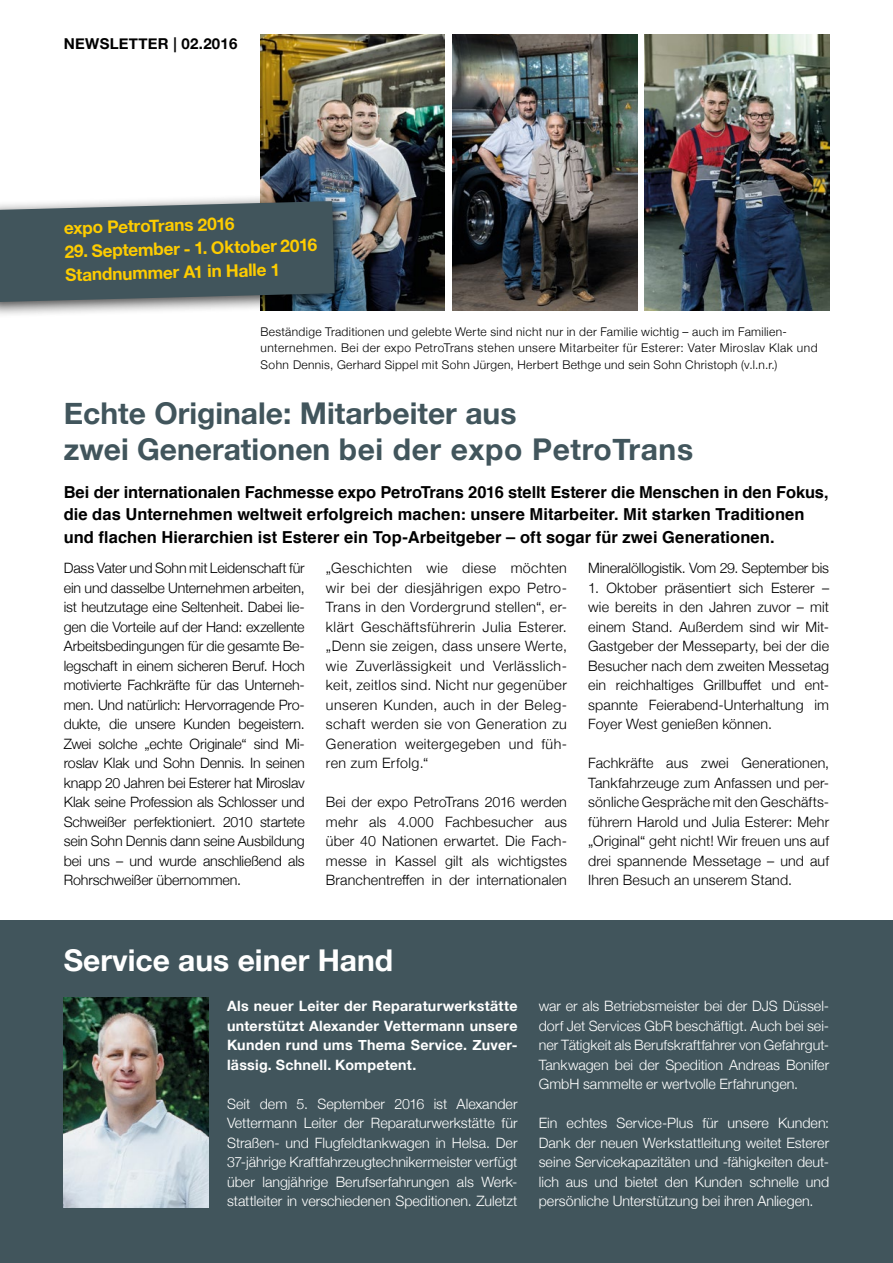
<style>
.page{position:relative;width:893px;height:1263px;background:#fff}
.page>*{position:absolute;margin:0;border:0;box-sizing:border-box;transform-origin:0 0}
.t1{font:700 30px/36px "Helvetica Neue";color:#41555c}
.t2{font:700 30px "Helvetica Neue";color:#fff}
.t3{font:700 17.25px/23.7px "Helvetica Neue";color:#fecc00}
.t4{font:700 16.5px/22.5px "Helvetica";color:#000}
.t5{font:700 15px "Helvetica Neue";letter-spacing:.02em;color:#000}
.t6{font:300 14.25px/19.5px "Helvetica Neue";letter-spacing:.01em;color:#000;text-align:justify}
.t7{font:300 14.25px/19.5px "Helvetica Neue";color:#fff;text-align:justify}
.t8{font:700 14.25px/19.5px "Helvetica Neue";letter-spacing:.015em;color:#fff;text-align:justify}
.t9{font:300 14.25px "Helvetica Neue";letter-spacing:-.01em;color:#000}
.t10{font:300 12px/16.5px "Helvetica Neue";letter-spacing:.025em;color:#000}
</style>
<div class="page">
<div style="left:0;top:920px;width:893px;height:343px;background:#41555c"></div>
<img style="left:64px;top:998px;width:145px;height:210px">
<img style="left:645px;top:34px;width:184px;height:277px">
<img style="left:260px;top:34px;width:185px;height:277px">
<img style="left:453px;top:34px;width:184px;height:277px">
<div style="left:0;top:192px;width:350px;height:126px;background:#000;opacity:.75"></div>
<svg style="left:0;top:201px;width:335px;height:101px;background:#485b61"></svg>
<p class="t5" style="left:64px;top:32px;width:175px">NEWSLETTER | 02.2016</p>
<p class="t3" style="left:64px;top:216px;width:172px;rotate:-1deg">expo PetroTrans 2016</p>
<p class="t3" style="left:64px;top:239px;width:254px;rotate:-1deg">29. September - 1. Oktober 2016<br>Standnummer A1 in Halle 1</p>
<p class="t10" style="left:260px;top:322px;width:559px">Beständige Traditionen und gelebte Werte sind nicht nur in der Familie wichtig – auch im Familien&shy;unternehmen. Bei der expo PetroTrans stehen unsere Mitarbeiter für Esterer: Vater Miroslav Klak und<br>Sohn Dennis, Gerhard Sippel mit Sohn Jürgen, Herbert Bethge und sein Sohn Christoph (v.l.n.r.)</p>
<h1 class="t1" style="left:64px;top:396px;width:631px">Echte Originale: Mitarbeiter aus<br>zwei Generationen bei der expo PetroTrans</h1>
<p class="t4" style="left:64px;top:481px;width:766px">Bei der internationalen Fachmesse expo PetroTrans 2016 stellt Esterer die Menschen in den Fokus, die das Unternehmen weltweit erfolgreich machen: unsere Mitarbeiter. Mit starken Traditionen und flachen Hierarchien ist Esterer ein Top-Arbeitgeber – oft sogar für zwei Generationen.</p>
<p class="t6" style="left:64px;top:557px;width:242px">Dass Vater und Sohn mit Leidenschaft für ein und dasselbe Unternehmen arbeiten, ist heutzutage eine Seltenheit. Dabei lie&shy;gen die Vorteile auf der Hand: exzellente Arbeitsbedingungen für die gesamte Be&shy;legschaft in einem sicheren Beruf. Hoch motivierte Fachkräfte für das Unterneh&shy;men. Und natürlich: Hervorragende Pro&shy;dukte, die unsere Kunden begeistern.<br>Zwei solche „echte Originale“ sind Mi&shy;roslav Klak und Sohn Dennis. In seinen knapp 20 Jahren bei Esterer hat Miroslav Klak seine Profession als Schlosser und Schweißer perfektioniert. 2010 startete sein Sohn Dennis dann seine Ausbildung bei uns – und wurde anschließend als Rohrschweißer übernommen.</p>
<p class="t6" style="left:326px;top:557px;width:242px">„Geschichten wie diese möchten wir bei der diesjährigen expo Petro-Trans in den Vordergrund stellen“, er&shy;klärt Geschäftsführerin Julia Esterer. „Denn sie zeigen, dass unsere Werte, wie Zuverlässigkeit und Verlässlich&shy;keit, zeitlos sind. Nicht nur gegenüber unseren Kunden, auch in der Beleg&shy;schaft werden sie von Generation zu Generation weitergegeben und füh&shy;ren zum Erfolg.“</p>
<p class="t9" style="left:588px;top:556px;width:242px">Mineralöllogistik. Vom 29. September bis</p>
<p class="t6" style="left:588px;top:577px;width:242px">1. Oktober präsentiert sich Esterer – wie bereits in den Jahren zuvor – mit einem Stand. Außerdem sind wir Mit-Gastgeber der Messeparty, bei der die Besucher nach dem zweiten Messetag ein reichhaltiges Grillbuffet und ent&shy;spannte Feierabend-Unterhaltung im Foyer West genießen können.</p>
<p class="t6" style="left:588px;top:752px;width:242px">Fachkräfte aus zwei Generationen, Tankfahrzeuge zum Anfassen und per&shy;sönliche Gespräche mit den Geschäfts&shy;führern Harold und Julia Esterer: Mehr „Original“ geht nicht! Wir freuen uns auf drei spannende Messetage – und auf Ihren Besuch an unserem Stand.</p>
<p class="t6" style="left:326px;top:791px;width:242px">Bei der expo PetroTrans 2016 werden mehr als 4.000 Fachbesucher aus über 40 Nationen erwartet. Die Fach&shy;messe in Kassel gilt als wichtigstes Branchentreffen in der internationalen</p>
<h1 class="t2" style="left:64px;top:937px;width:331px">Service aus einer Hand</h1>
<p class="t8" style="left:227px;top:997px;width:292px">Als neuer Leiter der Reparaturwerkstätte unterstützt Alexander Vettermann unsere Kunden rund ums Thema Service. Zuver&shy;lässig. Schnell. Kompetent.</p>
<p class="t7" style="left:227px;top:1093px;width:292px">Seit dem 5. September 2016 ist Alexander Vettermann Leiter der Reparaturwerkstätte für Straßen- und Flugfeldtankwagen in Helsa. Der 37-jährige Kraftfahrzeugtechnikermeister verfügt über langjährige Berufserfahrungen als Werk&shy;stattleiter in verschiedenen Speditionen. Zuletzt</p>
<p class="t7" style="left:539px;top:995px;width:292px">war er als Betriebsmeister bei der DJS Düssel&shy;dorf Jet Services GbR beschäftigt. Auch bei sei&shy;ner Tätigkeit als Berufskraftfahrer von Gefahrgut-Tankwagen bei der Spedition Andreas Bonifer GmbH sammelte er wertvolle Erfahrungen.</p>
<p class="t7" style="left:539px;top:1112px;width:292px">Ein echtes Service-Plus für unsere Kunden:<br>Dank der neuen Werkstattleitung weitet Esterer seine Servicekapazitäten und -fähigkeiten deut&shy;lich aus und bietet den Kunden schnelle und persönliche Unterstützung bei ihren Anliegen.</p>
</div>
